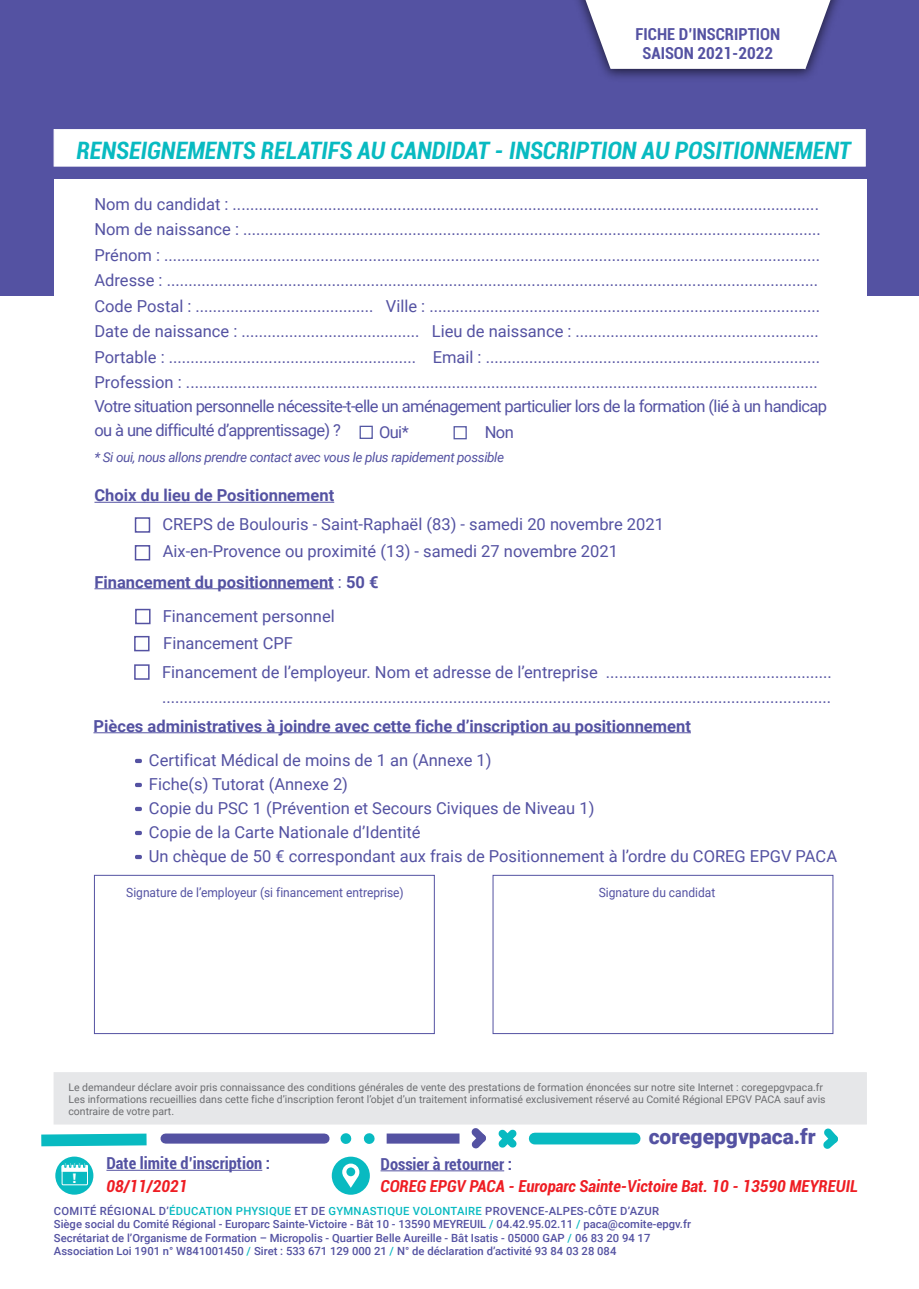
<style>
.page{position:relative;width:919px;height:1289px;background:#fff}
.page>*{position:absolute;margin:0;border:0;box-sizing:border-box;transform-origin:0 0}
.t1{font:italic 700 condensed 24px "Roboto";color:#08bac1}
.t2{font:900 21px "Roboto";color:#5452a2}
.t3{font:16.5px/25.5px "Roboto";color:#5452a2}
.t4{font:700 16.5px/34.3px "Roboto";color:#5452a2}
.t5{font:16.5px/24px "Roboto";letter-spacing:-.04em;color:#5452a2}
.t6{font:700 condensed 16.5px/19.5px "Roboto";color:#5452a2;text-align:center}
.t7{font:italic 700 condensed 16.5px "Roboto";color:#ee1d23}
.t8{font:italic 13.5px "Roboto";letter-spacing:-.03em;color:#5452a2}
.t9{font:900 13.35px "DIN";color:#fff}
.t10{font:12.9px "Roboto";color:#5452a2;scale:.93 1}
.t11{font:500 11.25px/13.5px "Roboto";color:#5452a2}
.t12{font:10.5px/12px "Roboto";color:#6c6d70}
.s1{font-weight:400}
.s2{color:#08bac1}
</style>
<div class="page">
<div style="left:0;top:0;width:918px;height:295px;background:#5452a2"></div>
<img style="left:578px;top:0;width:261px;height:78px">
<svg style="left:585px;top:0;width:245px;height:69px;background:#ebebf2"></svg>
<div style="left:54px;top:179px;width:812px;height:877px;background:#fff"></div>
<hr style="left:94px;top:502px;width:240px;height:1px;background:#5452a2">
<div style="left:54px;top:1072px;width:812px;height:52px;background:#e6e7e9"></div>
<div style="left:54px;top:129px;width:811px;height:37px;background:#fff;border:1px solid #fff"></div>
<div style="left:135px;top:517px;width:15px;height:15px;border:2px solid #5452a2"></div>
<div style="left:135px;top:545px;width:15px;height:15px;border:2px solid #5452a2"></div>
<hr style="left:94px;top:588px;width:240px;height:1px;background:#5452a2">
<div style="left:135px;top:609px;width:15px;height:15px;border:2px solid #5452a2"></div>
<div style="left:134px;top:664px;width:16px;height:15px;border:2px solid #5452a2"></div>
<hr style="left:93px;top:732px;width:598px;height:1px;background:#5452a2">
<svg style="left:135px;top:758px;width:7px;height:5px"></svg>
<svg style="left:135px;top:782px;width:7px;height:5px"></svg>
<svg style="left:135px;top:806px;width:7px;height:5px"></svg>
<svg style="left:135px;top:830px;width:7px;height:5px"></svg>
<svg style="left:135px;top:854px;width:7px;height:5px"></svg>
<div style="left:94px;top:875px;width:340px;height:158px;border:1px solid #5452a2"></div>
<div style="left:492px;top:875px;width:341px;height:158px;border:1px solid #5452a2"></div>
<hr style="left:106px;top:1169px;width:156px;height:1px;background:#5452a2">
<hr style="left:380px;top:1170px;width:124px;height:1px;background:#5452a2">
<div style="left:55px;top:1156px;width:38px;height:38px;background:#08bac1;border-radius:50%"></div>
<div style="left:62px;top:1164px;width:26px;height:21px;border:1px solid #fff"></div>
<svg style="left:61px;top:1162px;width:27px;height:9px"></svg>
<div style="left:332px;top:1156px;width:38px;height:38px;background:#08bac1;border-radius:50%"></div>
<svg style="left:342px;top:1163px;width:17px;height:24px"></svg>
<div style="left:346px;top:1167px;width:9px;height:9px;background:#08bac1;border-radius:50%"></div>
<div style="left:391px;top:1133px;width:63px;height:10px;background:#5452a2"></div>
<svg style="left:41px;top:1133px;width:106px;height:14px"></svg>
<svg style="left:471px;top:1128px;width:15px;height:21px"></svg>
<svg style="left:823px;top:1128px;width:15px;height:21px"></svg>
<div style="left:165px;top:1133px;width:159px;height:10px;background:#5452a2"></div>
<svg style="left:340px;top:1133px;width:12px;height:11px"></svg>
<svg style="left:363px;top:1133px;width:12px;height:11px"></svg>
<svg style="left:498px;top:1129px;width:19px;height:18px"></svg>
<div style="left:534px;top:1132px;width:100px;height:12px;background:#08bac1"></div>
<div style="left:359px;top:425px;width:14px;height:14px;border:1px solid #5357a3"></div>
<div style="left:453px;top:426px;width:13px;height:13px;border:1px solid #5357a3"></div>
<div style="left:134px;top:636px;width:15px;height:15px;border:2px solid #5452a2"></div>
<p class="t6" style="left:635px;top:23px;width:146px">FICHE D’INSCRIPTION<br>SAISON 2021-2022</p>
<h1 class="t1" style="left:77px;top:133px;width:775px">RENSEIGNEMENTS RELATIFS AU CANDIDAT - INSCRIPTION AU POSITIONNEMENT</h1>
<p class="t3" style="left:94px;top:191px;width:727px">Nom du candidat : .......................................................................................................................................<br>Nom de naissance : .....................................................................................................................................<br>Prénom : .......................................................................................................................................................<br>Adresse : ......................................................................................................................................................<br>Code Postal : ......................................... Ville : ..........................................................................................<br>Date de naissance : ......................................... Lieu de naissance : ........................................................<br>Portable : ......................................................... Email : .............................................................................<br>Profession : .................................................................................................................................................</p>
<p class="t5" style="left:94px;top:394px;width:734px">Votre situation personnelle nécessite-t-elle un aménagement particulier lors de la formation (lié à un handicap ou à une difficulté d’apprentissage) ?</p>
<p class="t8" style="left:94px;top:448px;width:411px">* Si oui, nous allons prendre contact avec vous le plus rapidement possible</p>
<p class="t4" style="left:94px;top:477px;width:241px">Choix du lieu de Positionnement</p>
<p class="t3" style="left:379px;top:419px;width:31px">Oui*</p>
<p class="t3" style="left:485px;top:419px;width:31px">Non</p>
<p class="t3" style="left:162px;top:510px;width:503px;line-height:26.8px">CREPS de Boulouris - Saint-Raphaël (83) - samedi 20 novembre 2021<br>Aix-en-Provence ou proximité (13) - samedi 27 novembre 2021</p>
<p class="t4" style="left:163px;top:564px;width:217px;text-indent:-68px">Financement du positionnement <span class="s1">:</span> 50 €<br><span class="s1">Financement personnel</span></p>
<p class="t3" style="left:163px;top:629px;width:131px">Financement CPF</p>
<p class="t3" style="left:162px;top:658px;width:671px">Financement de l’employeur. Nom et adresse de l’entreprise .................................................... ..........................................................................................................................................................</p>
<p class="t4" style="left:93px;top:708px;width:599px">Pièces administratives à joindre avec cette fiche d’inscription au positionnement</p>
<p class="t3" style="left:136px;top:746px;width:357px">- Certificat Médical de moins de 1 an (Annexe 1)</p>
<p class="t3" style="left:136px;top:770px;width:213px">- Fiche(s) Tutorat (Annexe 2)</p>
<p class="t3" style="left:136px;top:794px;width:459px">- Copie du PSC 1 (Prévention et Secours Civiques de Niveau 1)</p>
<p class="t3" style="left:136px;top:818px;width:286px">- Copie de la Carte Nationale d’Identité</p>
<p class="t3" style="left:136px;top:842px;width:702px">- Un chèque de 50 € correspondant aux frais de Positionnement à l’ordre du COREG EPGV PACA</p>
<p class="t10" style="left:126px;top:883px;width:300px">Signature de l’employeur (si financement entreprise)</p>
<p class="t10" style="left:598px;top:883px;width:127px">Signature du candidat</p>
<p class="t12" style="left:68px;top:1080px;width:758px">Le demandeur déclare avoir pris connaissance des conditions générales de vente des prestations de formation énoncées sur notre site Internet : coregepgvpaca.fr<br>Les informations recueillies dans cette fiche d’inscription feront l’objet d’un traitement informatisé exclusivement réservé au Comité Régional EPGV PACA sauf avis contraire de votre part.</p>
<p class="t2" style="left:648px;top:1121px;width:169px">coregepgvpaca.fr</p>
<p class="t6" style="left:106px;top:1152px;width:165px">Date limite d’inscription :</p>
<p class="t7" style="left:106px;top:1174px;width:82px">08/11/2021</p>
<p class="t6" style="left:380px;top:1153px;width:133px">Dossier à retourner :</p>
<p class="t7" style="left:380px;top:1174px;width:479px">COREG EPGV PACA - Europarc Sainte-Victoire Bat. 10 - 13590 MEYREUIL</p>
<p class="t9" style="left:72px;top:1168px;width:6px">!</p>
<p class="t11" style="left:54px;top:1203px;width:638px">COMITÉ RÉGIONAL D’<span class="s2">ÉDUCATION PHYSIQUE</span> ET DE <span class="s2">GYMNASTIQUE VOLONTAIRE</span> PROVENCE-ALPES-CÔTE D’AZUR<br>Siège social du Comité Régional - Europarc Sainte-Victoire - Bât 10 - 13590 MEYREUIL <span class="s2">/</span> 04.42.95.02.11 <span class="s2">/</span> paca@comite-epgv.fr Secrétariat de l’Organisme de Formation – Micropolis - Quartier Belle Aureille - Bât Isatis - 05000 GAP <span class="s2">/</span> 06 83 20 94 17<br>Association Loi 1901 n° W841001450 <span class="s2">/</span> Siret : 533 671 129 000 21 <span class="s2">/</span> N° de déclaration d’activité 93 84 03 28 084</p>
</div>
